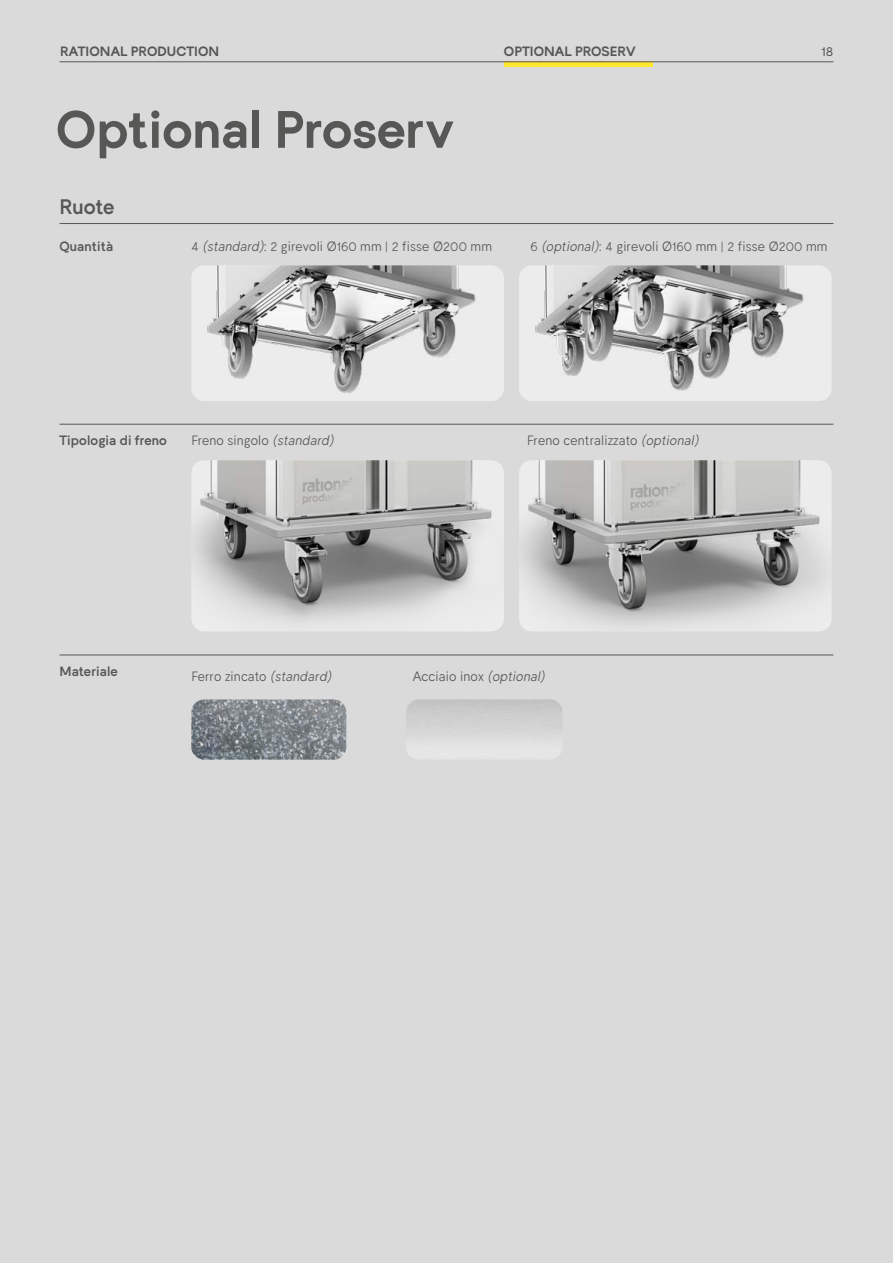
<style>
.page{position:relative;width:893px;height:1263px;background:#dadada}
.page>*{position:absolute;margin:0;border:0;box-sizing:border-box;transform-origin:0 0}
.t1{font:700 52.5px "Bandeins Sans";color:#575756}
.t2{font:600 21px "Bandeins Sans";letter-spacing:-.01em;color:#575756}
.t3{font:300 13.5px "Bandeins Sans";letter-spacing:.01em;color:#575756}
.t4{font:700 13.5px "Bandeins Sans";letter-spacing:.005em;color:#575756}
.t5{font:600 13.5px "Bandeins Sans";letter-spacing:.01em;color:#575756}
.t6{font:13.5px "Bandeins Sans";color:#575756}
.s1{font-style:italic}
</style>
<div class="page">
<hr style="left:60px;top:223px;width:773px;height:1px;background:#575756">
<hr style="left:60px;top:424px;width:773px;height:1px;background:#575756">
<hr style="left:60px;top:655px;width:773px;height:1px;background:#575756">
<img style="left:191px;top:265px;width:313px;height:136px">
<img style="left:519px;top:265px;width:313px;height:136px">
<img style="left:519px;top:460px;width:313px;height:171px">
<img style="left:191px;top:460px;width:313px;height:171px">
<img style="left:191px;top:699px;width:155px;height:61px">
<img style="left:406px;top:699px;width:156px;height:60px">
<div style="left:504px;top:62px;width:149px;height:5px;background:#ffe72e"></div>
<hr style="left:60px;top:62px;width:773px;height:1px;background:#575756">
<p class="t4" style="left:504px;top:43px;width:133px">OPTIONAL PROSERV</p>
<p class="t4" style="left:60px;top:43px;width:161px">RATIONAL PRODUCTION</p>
<p class="t6" style="left:822px;top:43px;width:13px">18</p>
<h1 class="t1" style="left:56px;top:95px;width:399px">Optional Proserv</h1>
<h2 class="t2" style="left:60px;top:193px;width:57px">Ruote</h2>
<p class="t5" style="left:60px;top:237px;width:55px">Quantità</p>
<p class="t3" style="left:191px;top:237px;width:302px">4 <span class="s1">(standard)</span>: 2 girevoli Ø160 mm | 2 fisse Ø200 mm</p>
<p class="t3" style="left:530px;top:237px;width:299px">6 <span class="s1">(optional)</span>: 4 girevoli Ø160 mm | 2 fisse Ø200 mm</p>
<p class="t5" style="left:60px;top:431px;width:109px">Tipologia di freno</p>
<p class="t3" style="left:191px;top:431px;width:147px">Freno singolo <span class="s1">(standard)</span></p>
<p class="t3" style="left:527px;top:431px;width:176px">Freno centralizzato <span class="s1">(optional)</span></p>
<p class="t5" style="left:60px;top:662px;width:60px">Materiale</p>
<p class="t3" style="left:191px;top:668px;width:144px">Ferro zincato <span class="s1">(standard)</span></p>
<p class="t3" style="left:413px;top:668px;width:136px">Acciaio inox <span class="s1">(optional)</span></p>
</div>
